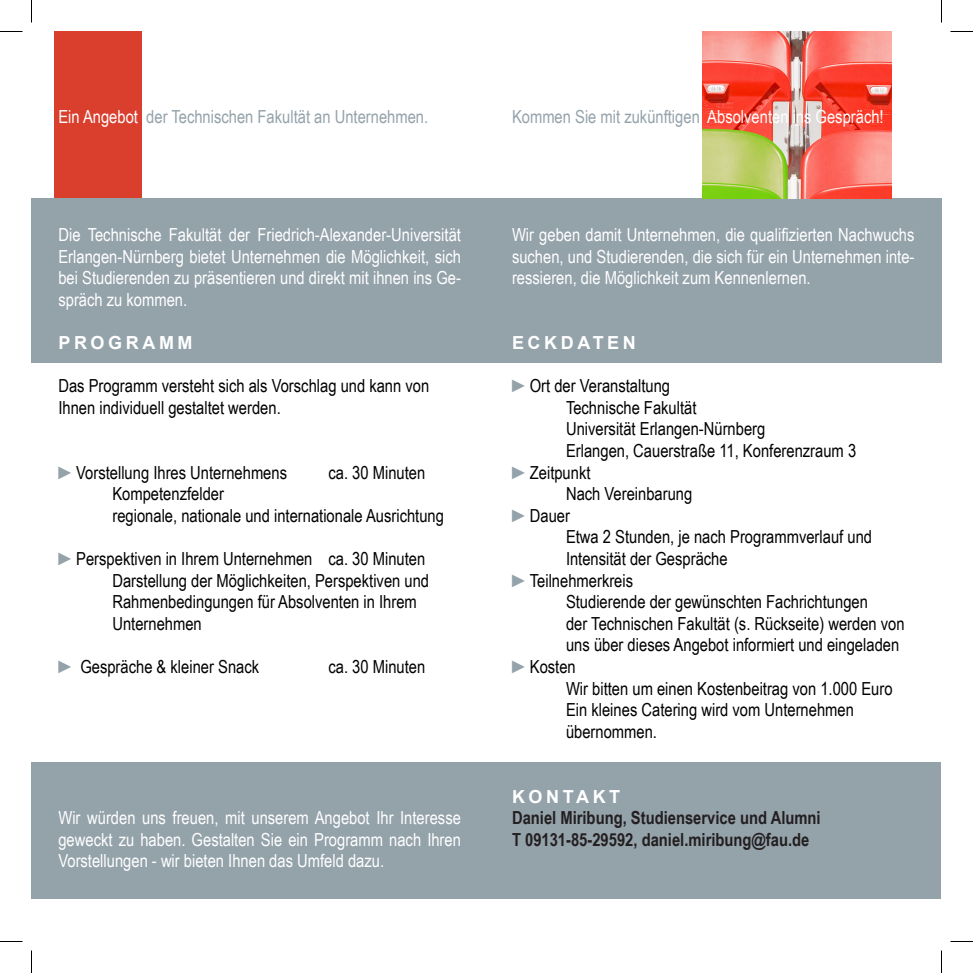
<style>
.page{position:relative;width:973px;height:973px;background:#fff}
.page>*{position:absolute;margin:0;border:0;box-sizing:border-box;transform-origin:0 0}
.t1{font:18px/21.6px "Arial Narrow";color:#000}
.t2{font:18px/21.6px "Arial Narrow";color:#fff;text-align:justify}
.t3{font:18px "Arial Narrow";color:#94a2aa}
.t4{font:700 18px/21.6px "Arial Narrow";color:#231f20}
.t5{font:700 18px "Arial";letter-spacing:.2em;color:#fff}
.s1{color:#fff}
.s2{color:#94a2aa}
</style>
<div class="page">
<div style="left:32px;top:198px;width:909px;height:164px;background:#94a2aa"></div>
<div style="left:54px;top:32px;width:88px;height:166px;background:#da3e2d"></div>
<div style="left:32px;top:763px;width:909px;height:136px;background:#94a2aa"></div>
<img style="left:703px;top:32px;width:189px;height:166px">
<svg style="left:0;top:31px;width:22px;height:1px"></svg>
<svg style="left:950px;top:31px;width:23px;height:1px"></svg>
<svg style="left:0;top:941px;width:22px;height:1px"></svg>
<svg style="left:950px;top:941px;width:23px;height:1px"></svg>
<svg style="left:31px;top:0;width:1px;height:22px"></svg>
<svg style="left:31px;top:950px;width:1px;height:23px"></svg>
<svg style="left:941px;top:0;width:1px;height:22px"></svg>
<svg style="left:941px;top:950px;width:1px;height:23px"></svg>
<p class="t3" style="left:58px;top:103px;width:371px"><span class="s1">Ein Angebot</span> der Technischen Fakultät an Unternehmen.</p>
<p class="t2" style="left:58px;top:223px;width:404px">Die Technische Fakultät der Friedrich-Alexander-Universität Erlangen-Nürnberg bietet Unternehmen die Möglichkeit, sich bei Studierenden zu präsentieren und direkt mit ihnen ins Ge&shy;spräch zu kommen.</p>
<p class="t5" style="left:58px;top:331px;width:136px">PROGRAMM</p>
<p class="t1" style="left:58px;top:374px;width:372px">Das Programm versteht sich als Vorschlag und kann von<br>Ihnen individuell gestaltet werden.</p>
<p class="t1" style="left:58px;top:461px;width:230px"><span class="s2">►</span>Vorstellung Ihres Unternehmens</p>
<p class="t1" style="left:328px;top:461px;width:98px">ca. 30 Minuten</p>
<p class="t1" style="left:112px;top:482px;width:113px">Kompetenzfelder</p>
<p class="t1" style="left:112px;top:504px;width:333px">regionale, nationale und internationale Ausrichtung</p>
<p class="t1" style="left:58px;top:547px;width:368px"><span class="s2">►</span>Perspektiven in Ihrem Unternehmen ca. 30 Minuten</p>
<p class="t1" style="left:112px;top:569px;width:318px">Darstellung der Möglichkeiten, Perspektiven und<br>Rahmenbedingungen für Absolventen in Ihrem<br>Unternehmen</p>
<p class="t1" style="left:58px;top:655px;width:202px"><span class="s2">►</span> Gespräche &amp; kleiner Snack</p>
<p class="t1" style="left:328px;top:655px;width:98px">ca. 30 Minuten</p>
<p class="t2" style="left:58px;top:806px;width:404px">Wir würden uns freuen, mit unserem Angebot Ihr Interesse geweckt zu haben. Gestalten Sie ein Programm nach Ihren Vorstellungen - wir bieten Ihnen das Umfeld dazu.</p>
<p class="t3" style="left:512px;top:103px;width:373px">Kommen Sie mit zukünftigen <span class="s1">Absolventen ins Gespräch!</span></p>
<p class="t2" style="left:512px;top:223px;width:404px">Wir geben damit Unternehmen, die qualifizierten Nachwuchs suchen, und Studierenden, die sich für ein Unternehmen inte&shy;ressieren, die Möglichkeit zum Kennenlernen.</p>
<p class="t5" style="left:512px;top:331px;width:125px">ECKDATEN</p>
<p class="t1" style="left:512px;top:374px;width:160px"><span class="s2">►</span>Ort der Veranstaltung</p>
<p class="t1" style="left:566px;top:396px;width:201px">Technische Fakultät<br>Universität Erlangen-Nürnberg</p>
<p class="t1" style="left:566px;top:439px;width:292px">Erlangen, Cauerstraße 11, Konferenzraum 3</p>
<p class="t1" style="left:512px;top:461px;width:80px"><span class="s2">►</span>Zeitpunkt</p>
<p class="t1" style="left:566px;top:482px;width:128px">Nach Vereinbarung</p>
<p class="t1" style="left:512px;top:504px;width:60px"><span class="s2">►</span>Dauer</p>
<p class="t1" style="left:566px;top:525px;width:308px">Etwa 2 Stunden, je nach Programmverlauf und</p>
<p class="t1" style="left:566px;top:547px;width:163px">Intensität der Gespräche</p>
<p class="t1" style="left:512px;top:569px;width:123px"><span class="s2">►</span>Teilnehmerkreis</p>
<p class="t1" style="left:566px;top:590px;width:340px">Studierende der gewünschten Fachrichtungen<br>der Technischen Fakultät (s. Rückseite) werden von uns über dieses Angebot informiert und eingeladen</p>
<p class="t1" style="left:512px;top:655px;width:65px"><span class="s2">►</span>Kosten</p>
<p class="t1" style="left:566px;top:677px;width:328px">Wir bitten um einen Kostenbeitrag von 1.000 Euro<br>Ein kleines Catering wird vom Unternehmen übernommen.</p>
<p class="t5" style="left:512px;top:784px;width:110px">KONTAKT</p>
<p class="t4" style="left:512px;top:806px;width:310px">Daniel Miribung, Studienservice und Alumni<br>T 09131-85-29592, daniel.miribung@fau.de</p>
</div>
